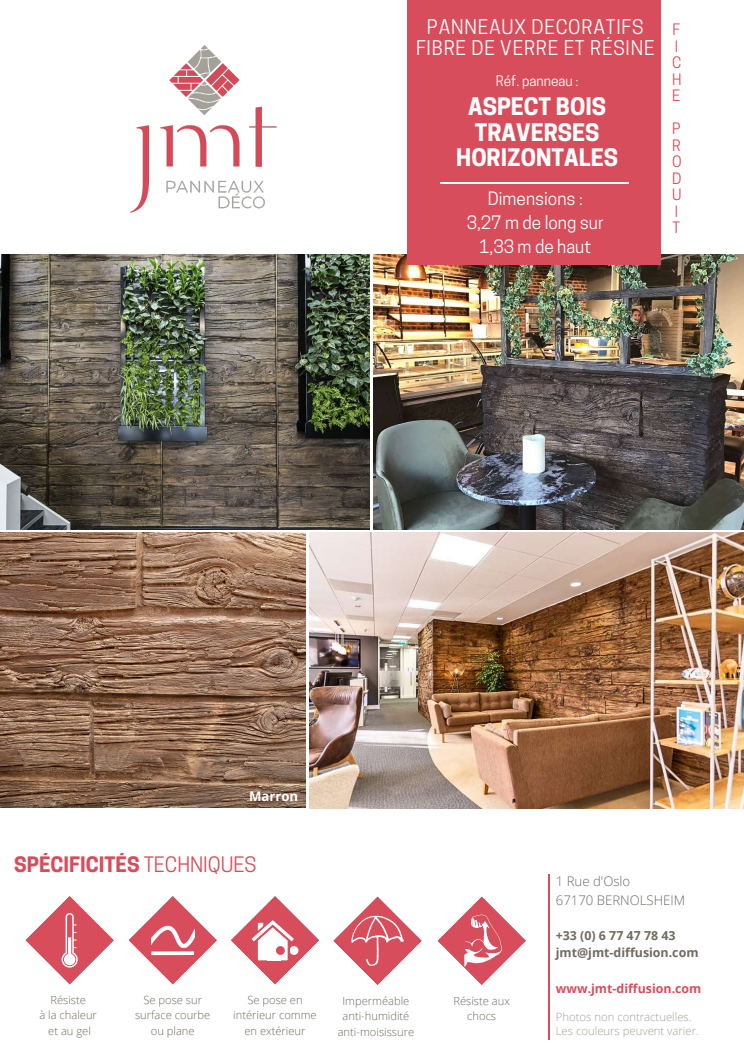
<style>
.page{position:relative;width:744px;height:1053px;background:#fff}
.page>*{position:absolute;margin:0;border:0;box-sizing:border-box;transform-origin:0 0}
.t1{font:700 22.72px/25.5px "Cooper Hewitt";color:#fff;text-align:center}
.t2{font:700 20px "Cooper Hewitt";color:#d84d5b}
.t3{font:19.04px/21.3px "Cooper Hewitt";letter-spacing:.04em;color:#fff;text-align:center}
.t4{font:17.32px/24.2px "Cooper Hewitt";color:#fff;text-align:center}
.t5{font:14.8px/16.5px "Cooper Hewitt";color:#d84d5b}
.t6{font:13.72px "Cooper Hewitt";color:#fff}
.t7{font:300 13.2px/18.3px "Open Sans";color:#726a61}
.t8{font:700 13.2px "Open Sans";color:#fff}
.t9{font:700 12.4px/17.1px "Open Sans";color:#726a61}
.t10{font:700 12.4px "Open Sans";color:#d84d5b}
.t11{font:300 11.32px/13.5px "Open Sans";color:#a3a298}
.t12{font:300 11.16px/15.5px "Open Sans";color:#726a61;text-align:center}
.s1{font-weight:400}
</style>
<div class="page">
<img style="left:374px;top:254px;width:370px;height:275px">
<img style="left:0;top:533px;width:306px;height:274px">
<img style="left:309px;top:533px;width:435px;height:276px">
<div style="left:408px;top:0;width:253px;height:264px;background:#d84d5b"></div>
<hr style="left:440px;top:182px;width:189px;height:2px;background:#fff">
<img style="left:0;top:254px;width:370px;height:275px">
<img style="left:130px;top:45px;width:147px;height:168px">
<svg style="left:25px;top:896px;width:89px;height:88px"></svg>
<svg style="left:128px;top:896px;width:89px;height:88px"></svg>
<svg style="left:231px;top:896px;width:88px;height:88px"></svg>
<div style="left:267px;top:947px;width:13px;height:13px;background:#fff"></div>
<div style="left:276px;top:946px;width:9px;height:8px;background:#d84d5b;border-radius:50%"></div>
<div style="left:290px;top:946px;width:8px;height:8px;background:#fff;border-radius:50%"></div>
<svg style="left:333px;top:896px;width:89px;height:89px"></svg>
<svg style="left:437px;top:896px;width:89px;height:89px"></svg>
<hr style="left:548px;top:874px;width:2px;height:165px;background:#d84d5b">
<h3 class="t3" style="left:416px;top:19px;width:240px">PANNEAUX DECORATIFS<br>FIBRE DE VERRE ET RÉSINE</h3>
<p class="t6" style="left:496px;top:75px;width:84px">Réf. panneau :</p>
<h1 class="t1" style="left:456px;top:97px;width:163px">ASPECT BOIS<br>TRAVERSES<br>HORIZONTALES</h1>
<h3 class="t4" style="left:467px;top:188px;width:139px">Dimensions :<br>3,27 m de long sur<br>1,33 m de haut</h3>
<h3 class="t5" style="left:672px;top:23px;width:11px">F<br>I<br>C<br>H<br>E</h3>
<h3 class="t5" style="left:672px;top:122px;width:11px">P<br>R<br>O<br>D<br>U<br>I<br>T</h3>
<p class="t8" style="left:249px;top:786px;width:51px">Marron</p>
<h2 class="t2" style="left:14px;top:856px;width:244px">SPÉCIFICITÉS <span class="s1">TECHNIQUES</span></h2>
<p class="t12" style="left:39px;top:991px;width:59px">Résiste<br>à la chaleur et au gel</p>
<p class="t12" style="left:135px;top:991px;width:77px">Se pose sur surface courbe ou plane</p>
<p class="t12" style="left:233px;top:991px;width:85px">Se pose en intérieur comme en extérieur</p>
<p class="t12" style="left:338px;top:992px;width:78px">Imperméable anti-humidité anti-moisissure</p>
<p class="t12" style="left:453px;top:992px;width:58px">Résiste aux chocs</p>
<p class="t7" style="left:556px;top:872px;width:131px">1 Rue d'Oslo<br>67170 BERNOLSHEIM</p>
<p class="t9" style="left:556px;top:926px;width:144px">+33 (0) 6 77 47 78 43 jmt@jmt-diffusion.com</p>
<p class="t10" style="left:556px;top:979px;width:147px">www.jmt-diffusion.com</p>
<p class="t11" style="left:556px;top:1010px;width:144px">Photos non contractuelles.<br>Les couleurs peuvent varier.</p>
</div>
